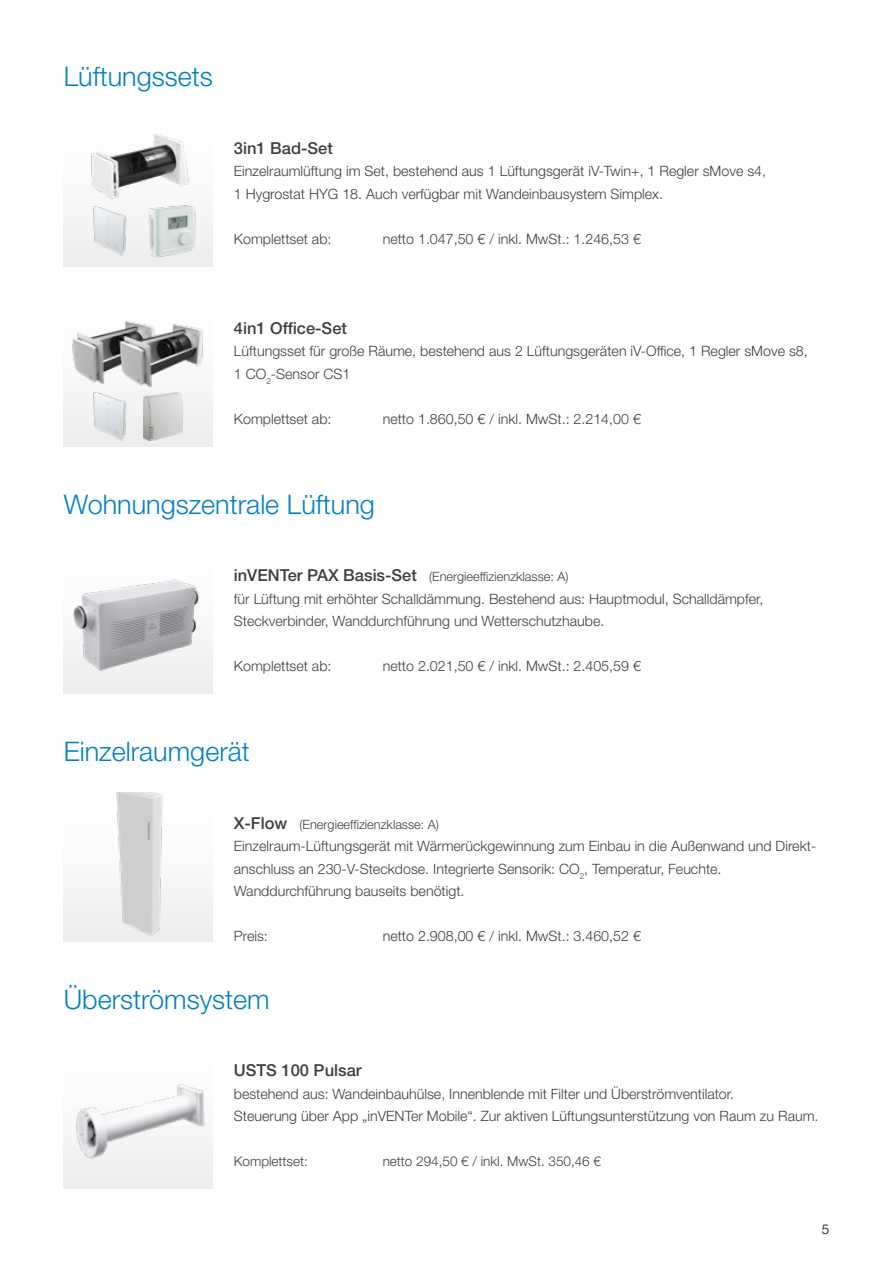
<style>
.page{position:relative;width:893px;height:1263px;background:#fff}
.page>*{position:absolute;margin:0;border:0;box-sizing:border-box;transform-origin:0 0}
.t1{font:300 27px "Helvetica Neue LT Std";color:#0081c2}
.t2{font:500 16.5px "Helvetica Neue LT Std";color:#3f3f3e}
.t3{font:300 14.25px/22.5px "Helvetica Neue LT Std";color:#3f3f3e}
.t4{font:300 13.5px "Helvetica Neue LT Std";color:#3f3f3e}
.t5{font:300 13.5px "Helvetica Neue LT Std";color:#000}
.t6{font:300 12.75px "Helvetica Neue LT Std";color:#3f3f3e}
.s1{font-weight:500;font-size:16.5px}
</style>
<div class="page">
<div style="left:64px;top:1040px;width:149px;height:149px;background:linear-gradient(to right,#f8f8f8,#f8f8f8)"></div>
<img style="left:76px;top:1084px;width:129px;height:75px">
<div style="left:64px;top:545px;width:149px;height:149px;background:linear-gradient(to right,#f6f6f6,#f6f6f6)"></div>
<img style="left:65px;top:564px;width:147px;height:110px">
<img style="left:64px;top:792px;width:149px;height:149px">
<div style="left:64px;top:297px;width:149px;height:149px;background:#efefef"></div>
<div style="left:64px;top:117px;width:149px;height:149px;background:linear-gradient(to bottom,#fff,#eee)"></div>
<img style="left:70px;top:117px;width:139px;height:118px">
<img style="left:140px;top:203px;width:62px;height:57px">
<img style="left:63px;top:297px;width:42px;height:106px">
<img style="left:105px;top:297px;width:108px;height:109px">
<img style="left:144px;top:393px;width:38px;height:47px">
<img style="left:81px;top:203px;width:57px;height:57px">
<img style="left:81px;top:388px;width:57px;height:53px">
<p class="t1" style="left:64px;top:60px;width:150px">Lüftungssets</p>
<p class="t2" style="left:234px;top:138px;width:101px">3in1 Bad-Set</p>
<p class="t3" style="left:234px;top:160px;width:534px">Einzelraumlüftung im Set, bestehend aus 1 Lüftungsgerät iV-Twin+, 1 Regler sMove s4,</p>
<p class="t3" style="left:234px;top:182px;width:431px">1 Hygrostat HYG 18. Auch verfügbar mit Wandeinbausystem Simplex.</p>
<p class="t3" style="left:234px;top:227px;width:99px">Komplettset ab:</p>
<p class="t3" style="left:383px;top:227px;width:260px">netto 1.047,50 € / inkl. MwSt.: 1.246,53 €</p>
<p class="t2" style="left:234px;top:318px;width:115px">4in1 Office-Set</p>
<p class="t3" style="left:234px;top:340px;width:575px">Lüftungsset für große Räume, bestehend aus 2 Lüftungsgeräten iV-Office, 1 Regler sMove s8,</p>
<p class="t3" style="left:234px;top:362px;width:118px">1 CO<sub>2</sub>-Sensor CS1</p>
<p class="t3" style="left:234px;top:407px;width:99px">Komplettset ab:</p>
<p class="t3" style="left:383px;top:407px;width:260px">netto 1.860,50 € / inkl. MwSt.: 2.214,00 €</p>
<p class="t1" style="left:64px;top:488px;width:313px">Wohnungszentrale Lüftung</p>
<p class="t6" style="left:234px;top:569px;width:336px"><span class="s1">inVENTer PAX Basis-Set</span> (Energieeffizienzklasse: A)</p>
<p class="t3" style="left:234px;top:587px;width:531px">für Lüftung mit erhöhter Schalldämmung. Bestehend aus: Hauptmodul, Schalldämpfer,</p>
<p class="t3" style="left:234px;top:610px;width:372px">Steckverbinder, Wanddurchführung und Wetterschutzhaube.</p>
<p class="t3" style="left:234px;top:655px;width:99px">Komplettset ab:</p>
<p class="t3" style="left:383px;top:655px;width:260px">netto 2.021,50 € / inkl. MwSt.: 2.405,59 €</p>
<p class="t1" style="left:64px;top:735px;width:188px">Einzelraumgerät</p>
<p class="t6" style="left:234px;top:816px;width:207px"><span class="s1">X-Flow</span> (Energieeffizienzklasse: A)</p>
<p class="t3" style="left:234px;top:835px;width:584px">Einzelraum-Lüftungsgerät mit Wärmerückgewinnung zum Einbau in die Außenwand und Direkt&shy;anschluss an 230-V-Steckdose. Integrierte Sensorik: CO<sub>2</sub>, Temperatur, Feuchte.</p>
<p class="t3" style="left:234px;top:880px;width:232px">Wanddurchführung bauseits benötigt.</p>
<p class="t3" style="left:234px;top:925px;width:36px">Preis:</p>
<p class="t3" style="left:383px;top:925px;width:260px">netto 2.908,00 € / inkl. MwSt.: 3.460,52 €</p>
<p class="t1" style="left:64px;top:983px;width:207px">Überströmsystem</p>
<p class="t2" style="left:234px;top:1061px;width:129px">USTS 100 Pulsar</p>
<p class="t3" style="left:234px;top:1082px;width:502px">bestehend aus: Wandeinbauhülse, Innenblende mit Filter und Überströmventilator.</p>
<p class="t3" style="left:234px;top:1105px;width:586px">Steuerung über App „inVENTer Mobile“. Zur aktiven Lüftungsunterstützung von Raum zu Raum.</p>
<p class="t4" style="left:234px;top:1153px;width:75px">Komplettset:</p>
<p class="t4" style="left:383px;top:1153px;width:220px">netto 294,50 € / inkl. MwSt. 350,46 €</p>
<p class="t5" style="left:822px;top:1221px;width:9px">5</p>
</div>
